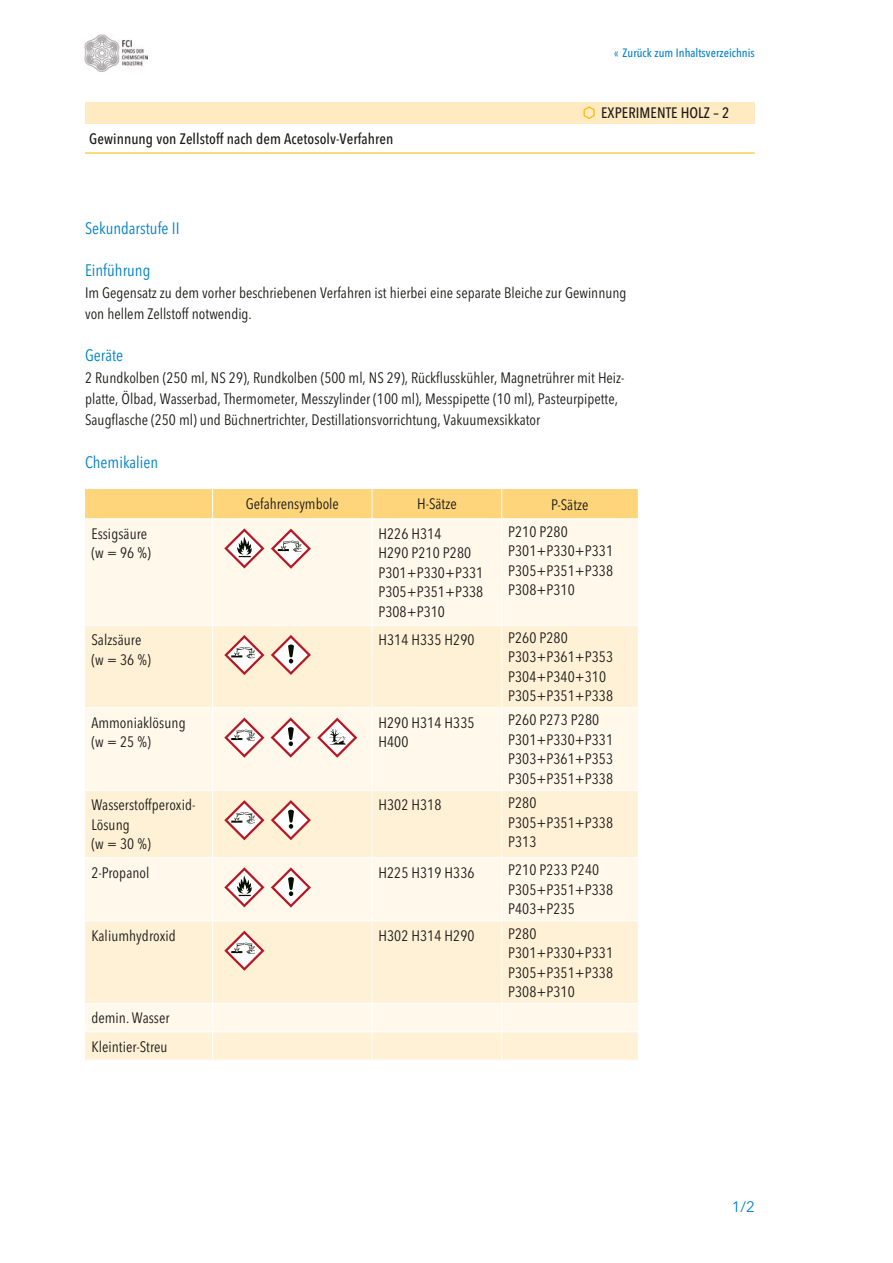
<style>
.page{position:relative;width:893px;height:1263px;background:#fff}
.page>*{position:absolute;margin:0;border:0;box-sizing:border-box;transform-origin:0 0}
.t1{font:condensed 16.5px "Avenir Next LT Pro";color:#0080c8}
.t2{font:condensed 15px/19.5px "Avenir Next LT Pro";letter-spacing:.005em;color:#1a1a18}
.t3{font:500 condensed 15px "Avenir Next LT Pro";letter-spacing:.005em;color:#1a1a18}
.t4{font:15px "Avenir Next LT Pro";color:#0080c8}
.t5{font:500 condensed 12px "Avenir Next LT Pro";letter-spacing:.005em;color:#0080c8}
</style>
<div class="page">
<hr style="left:85px;top:153px;width:670px;height:1px;background:#fbba00">
<img style="left:84px;top:34px;width:63px;height:38px">
<div style="left:85px;top:102px;width:670px;height:21px;background:#ffeac1"></div>
<svg style="left:583px;top:106px;width:12px;height:13px"></svg>
<div style="left:85px;top:519px;width:553px;height:106px;background:#fff8eb"></div>
<svg style="left:85px;top:626px;width:553px;height:434px;background:#fff3de"></svg>
<hr style="left:212px;top:626px;width:1px;height:81px;background:#fff">
<hr style="left:372px;top:626px;width:1px;height:81px;background:#fff">
<hr style="left:501px;top:626px;width:1px;height:81px;background:#fff">
<hr style="left:85px;top:707px;width:128px;height:1px;background:#fff">
<hr style="left:213px;top:707px;width:159px;height:1px;background:#fff">
<hr style="left:212px;top:708px;width:1px;height:82px;background:#fff">
<hr style="left:372px;top:707px;width:130px;height:1px;background:#fff">
<hr style="left:372px;top:708px;width:1px;height:82px;background:#fff">
<hr style="left:502px;top:707px;width:136px;height:1px;background:#fff">
<hr style="left:501px;top:708px;width:1px;height:82px;background:#fff">
<hr style="left:212px;top:791px;width:1px;height:66px;background:#fff">
<hr style="left:372px;top:791px;width:1px;height:66px;background:#fff">
<hr style="left:501px;top:791px;width:1px;height:66px;background:#fff">
<hr style="left:85px;top:857px;width:128px;height:1px;background:#fff">
<hr style="left:213px;top:857px;width:159px;height:1px;background:#fff">
<hr style="left:212px;top:858px;width:1px;height:62px;background:#fff">
<hr style="left:372px;top:857px;width:130px;height:1px;background:#fff">
<hr style="left:372px;top:858px;width:1px;height:62px;background:#fff">
<hr style="left:502px;top:857px;width:136px;height:1px;background:#fff">
<hr style="left:501px;top:858px;width:1px;height:62px;background:#fff">
<hr style="left:212px;top:921px;width:1px;height:82px;background:#fff">
<hr style="left:372px;top:921px;width:1px;height:82px;background:#fff">
<hr style="left:501px;top:921px;width:1px;height:82px;background:#fff">
<hr style="left:85px;top:1003px;width:128px;height:1px;background:#fff">
<hr style="left:213px;top:1003px;width:159px;height:1px;background:#fff">
<hr style="left:372px;top:1003px;width:130px;height:1px;background:#fff">
<hr style="left:502px;top:1003px;width:136px;height:1px;background:#fff">
<hr style="left:85px;top:1031px;width:128px;height:1px;background:#fff">
<hr style="left:213px;top:1031px;width:159px;height:1px;background:#fff">
<svg style="left:212px;top:1004px;width:1px;height:56px"></svg>
<hr style="left:372px;top:1031px;width:130px;height:1px;background:#fff">
<svg style="left:372px;top:1004px;width:1px;height:56px"></svg>
<hr style="left:502px;top:1031px;width:136px;height:1px;background:#fff">
<svg style="left:501px;top:1004px;width:1px;height:56px"></svg>
<div style="left:85px;top:489px;width:553px;height:29px;background:#fed57a"></div>
<hr style="left:85px;top:790px;width:128px;height:1px;background:#fff">
<hr style="left:85px;top:920px;width:128px;height:1px;background:#fff">
<hr style="left:212px;top:519px;width:1px;height:106px;background:#fff">
<hr style="left:372px;top:519px;width:1px;height:106px;background:#fff">
<hr style="left:501px;top:519px;width:1px;height:106px;background:#fff">
<hr style="left:213px;top:790px;width:159px;height:1px;background:#fff">
<hr style="left:372px;top:790px;width:130px;height:1px;background:#fff">
<hr style="left:502px;top:790px;width:136px;height:1px;background:#fff">
<hr style="left:213px;top:920px;width:159px;height:1px;background:#fff">
<hr style="left:372px;top:920px;width:130px;height:1px;background:#fff">
<hr style="left:502px;top:920px;width:136px;height:1px;background:#fff">
<svg style="left:271px;top:529px;width:40px;height:40px"></svg>
<svg style="left:224px;top:528px;width:40px;height:40px"></svg>
<svg style="left:224px;top:635px;width:40px;height:40px"></svg>
<svg style="left:271px;top:635px;width:40px;height:40px"></svg>
<svg style="left:224px;top:717px;width:40px;height:41px"></svg>
<svg style="left:271px;top:717px;width:40px;height:41px"></svg>
<svg style="left:317px;top:718px;width:40px;height:40px"></svg>
<svg style="left:224px;top:800px;width:40px;height:40px"></svg>
<svg style="left:271px;top:800px;width:40px;height:40px"></svg>
<svg style="left:271px;top:867px;width:40px;height:40px"></svg>
<svg style="left:224px;top:867px;width:40px;height:40px"></svg>
<svg style="left:224px;top:931px;width:40px;height:40px"></svg>
<p class="t5" style="left:614px;top:46px;width:142px">« Zurück zum Inhaltsverzeichnis</p>
<p class="t3" style="left:89px;top:130px;width:306px">Gewinnung von Zellstoff nach dem Acetosolv-Verfahren</p>
<p class="t3" style="left:601px;top:104px;width:130px">EXPERIMENTE HOLZ – 2</p>
<p class="t1" style="left:85px;top:218px;width:96px">Sekundarstufe II</p>
<p class="t1" style="left:85px;top:261px;width:67px">Einführung</p>
<p class="t2" style="left:85px;top:282px;width:543px;line-height:21.3px">Im Gegensatz zu dem vorher beschriebenen Verfahren ist hierbei eine separate Bleiche zur Gewinnung von hellem Zellstoff notwendig.</p>
<p class="t1" style="left:85px;top:346px;width:40px">Geräte</p>
<p class="t2" style="left:85px;top:367px;width:541px;line-height:21.3px">2 Rundkolben (250 ml, NS 29), Rundkolben (500 ml, NS 29), Rückflusskühler, Magnetrührer mit Heiz&shy;platte, Ölbad, Wasserbad, Thermometer, Messzylinder (100 ml), Messpipette (10 ml), Pasteurpipette,<br>Saugflasche (250 ml) und Büchnertrichter, Destillationsvorrichtung, Vakuumexsikkator</p>
<p class="t1" style="left:85px;top:452px;width:75px">Chemikalien</p>
<p class="t2" style="left:246px;top:494px;width:95px">Gefahrensymbole</p>
<p class="t2" style="left:417px;top:494px;width:41px">H-Sätze</p>
<p class="t2" style="left:551px;top:494px;width:39px">P-Sätze</p>
<p class="t2" style="left:91px;top:524px;width:61px">Essigsäure (w = 96 %)</p>
<p class="t2" style="left:378px;top:524px;width:106px">H226 H314<br>H290 P210 P280<br>P301+P330+P331<br>P305+P351+P338<br>P308+P310</p>
<p class="t2" style="left:508px;top:521px;width:106px">P210 P280<br>P301+P330+P331<br>P305+P351+P338<br>P308+P310</p>
<p class="t2" style="left:91px;top:630px;width:61px">Salzsäure (w = 36 %)</p>
<p class="t2" style="left:378px;top:630px;width:98px">H314 H335 H290</p>
<p class="t2" style="left:508px;top:628px;width:106px">P260 P280<br>P303+P361+P353<br>P304+P340+310<br>P305+P351+P338</p>
<p class="t2" style="left:91px;top:712px;width:96px">Ammoniaklösung (w = 25 %)</p>
<p class="t2" style="left:378px;top:712px;width:98px">H290 H314 H335<br>H400</p>
<p class="t2" style="left:508px;top:710px;width:106px">P260 P273 P280<br>P301+P330+P331<br>P303+P361+P353<br>P305+P351+P338</p>
<p class="t2" style="left:91px;top:795px;width:106px">Wasserstoffperoxid-<br>Lösung<br>(w = 30 %)</p>
<p class="t2" style="left:378px;top:795px;width:65px">H302 H318</p>
<p class="t2" style="left:508px;top:793px;width:106px">P280<br>P305+P351+P338<br>P313</p>
<p class="t2" style="left:91px;top:862px;width:60px">2-Propanol</p>
<p class="t2" style="left:378px;top:862px;width:98px">H225 H319 H336</p>
<p class="t2" style="left:508px;top:860px;width:106px">P210 P233 P240<br>P305+P351+P338<br>P403+P235</p>
<p class="t2" style="left:91px;top:925px;width:86px">Kaliumhydroxid</p>
<p class="t2" style="left:378px;top:926px;width:98px">H302 H314 H290</p>
<p class="t2" style="left:508px;top:923px;width:106px">P280<br>P301+P330+P331<br>P305+P351+P338<br>P308+P310</p>
<p class="t2" style="left:91px;top:1004px;width:80px;line-height:28.3px">demin. Wasser<br>Kleintier-Streu</p>
<p class="t4" style="left:732px;top:1198px;width:24px">1/2</p>
</div>
